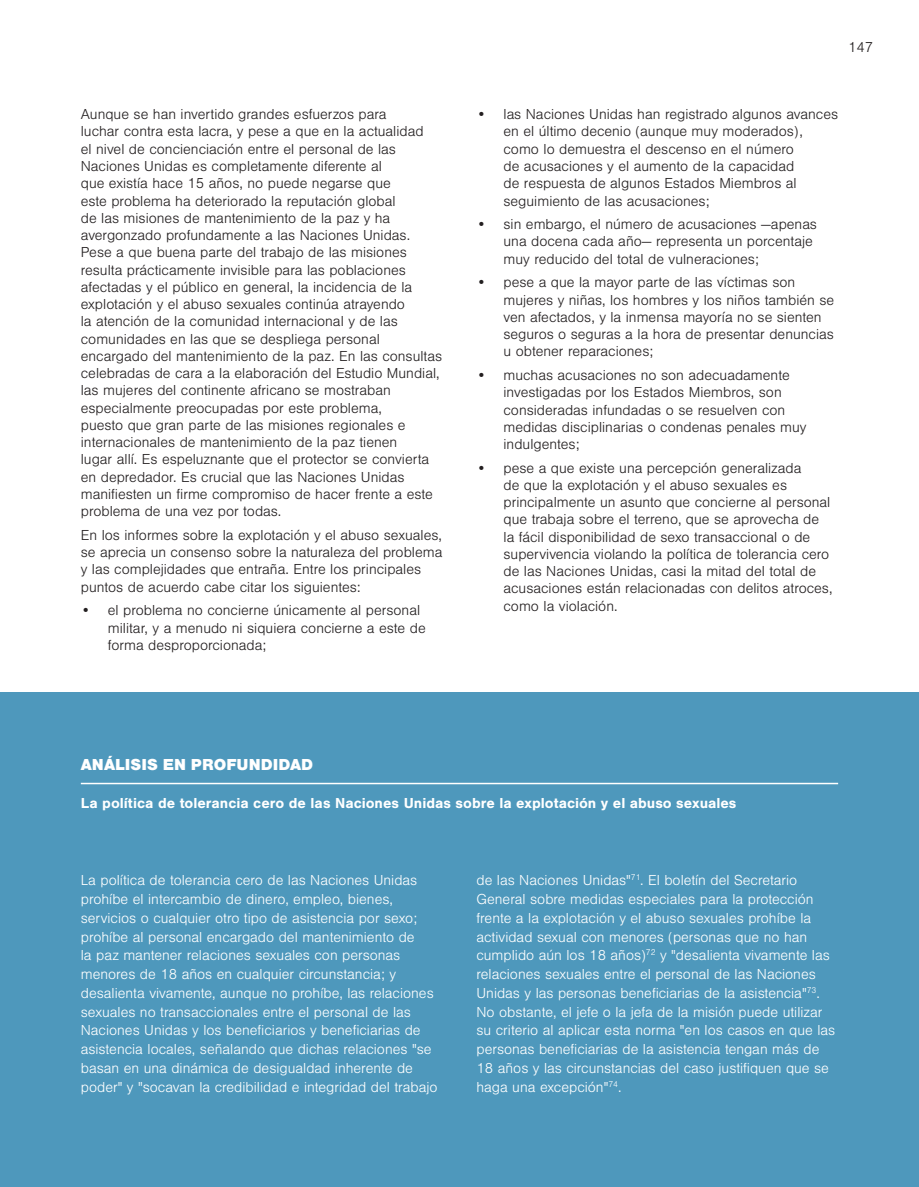
<style>
.page{position:relative;width:919px;height:1187px;background:#fff}
.page>*{position:absolute;margin:0;border:0;box-sizing:border-box;transform-origin:0 0}
.t1{font:900 16.5px "Nimbus San";color:#fff}
.t2{font:300 15px/17.2px "Nimbus San";color:#231f20}
.t3{font:300 15px/18.8px "Nimbus San";color:#fff}
.t4{font:700 15px "Nimbus San";color:#fff}
</style>
<div class="page">
<div style="left:0;top:692px;width:918px;height:494px;background:#4e98bc"></div>
<hr style="left:81px;top:782px;width:757px;height:2px;background:#fff">
<p class="t2" style="left:81px;top:106px;width:363px">Aunque se han invertido grandes esfuerzos para<br>luchar contra esta lacra, y pese a que en la actualidad<br>el nivel de concienciación entre el personal de las Naciones Unidas es completamente diferente al<br>que existía hace 15 años, no puede negarse que<br>este problema ha deteriorado la reputación global<br>de las misiones de mantenimiento de la paz y ha avergonzado profundamente a las Naciones Unidas.<br>Pese a que buena parte del trabajo de las misiones resulta prácticamente invisible para las poblaciones afectadas y el público en general, la incidencia de la explotación y el abuso sexuales continúa atrayendo<br>la atención de la comunidad internacional y de las comunidades en las que se despliega personal encargado del mantenimiento de la paz. En las consultas celebradas de cara a la elaboración del Estudio Mundial, las mujeres del continente africano se mostraban especialmente preocupadas por este problema,<br>puesto que gran parte de las misiones regionales e internacionales de mantenimiento de la paz tienen<br>lugar allí. Es espeluznante que el protector se convierta en depredador. Es crucial que las Naciones Unidas manifiesten un firme compromiso de hacer frente a este problema de una vez por todas.</p>
<p class="t2" style="left:81px;top:526px;width:363px">En los informes sobre la explotación y el abuso sexuales, se aprecia un consenso sobre la naturaleza del problema y las complejidades que entraña. Entre los principales puntos de acuerdo cabe citar los siguientes:</p>
<p class="t2" style="left:108px;top:602px;width:319px;text-indent:-27px">• el problema no concierne únicamente al personal militar, y a menudo ni siquiera concierne a este de forma desproporcionada;</p>
<p class="t2" style="left:848px;top:39px;width:27px">147</p>
<p class="t2" style="left:503px;top:106px;width:336px;text-indent:-27px">• las Naciones Unidas han registrado algunos avances en el último decenio (aunque muy moderados), como lo demuestra el descenso en el número<br>de acusaciones y el aumento de la capacidad<br>de respuesta de algunos Estados Miembros al seguimiento de las acusaciones;</p>
<p class="t2" style="left:503px;top:216px;width:315px;text-indent:-27px">• sin embargo, el número de acusaciones —apenas una docena cada año— representa un porcentaje muy reducido del total de vulneraciones;</p>
<p class="t2" style="left:503px;top:274px;width:332px;text-indent:-27px">• pese a que la mayor parte de las víctimas son mujeres y niñas, los hombres y los niños también se ven afectados, y la inmensa mayoría no se sienten seguros o seguras a la hora de presentar denuncias u obtener reparaciones;</p>
<p class="t2" style="left:503px;top:367px;width:304px;text-indent:-27px">• muchas acusaciones no son adecuadamente investigadas por los Estados Miembros, son consideradas infundadas o se resuelven con medidas disciplinarias o condenas penales muy indulgentes;</p>
<p class="t2" style="left:503px;top:459px;width:330px;text-indent:-27px">• pese a que existe una percepción generalizada<br>de que la explotación y el abuso sexuales es principalmente un asunto que concierne al personal que trabaja sobre el terreno, que se aprovecha de la fácil disponibilidad de sexo transaccional o de supervivencia violando la política de tolerancia cero de las Naciones Unidas, casi la mitad del total de acusaciones están relacionadas con delitos atroces, como la violación.</p>
<p class="t1" style="left:81px;top:755px;width:234px">ANÁLISIS EN PROFUNDIDAD</p>
<p class="t4" style="left:81px;top:795px;width:657px">La política de tolerancia cero de las Naciones Unidas sobre la explotación y el abuso sexuales</p>
<p class="t3" style="left:81px;top:871px;width:358px">La política de tolerancia cero de las Naciones Unidas prohíbe el intercambio de dinero, empleo, bienes, servicios o cualquier otro tipo de asistencia por sexo; prohíbe al personal encargado del mantenimiento de<br>la paz mantener relaciones sexuales con personas menores de 18 años en cualquier circunstancia; y desalienta vivamente, aunque no prohíbe, las relaciones sexuales no transaccionales entre el personal de las Naciones Unidas y los beneficiarios y beneficiarias de asistencia locales, señalando que dichas relaciones "se basan en una dinámica de desigualdad inherente de poder" y "socavan la credibilidad e integridad del trabajo</p>
<p class="t3" style="left:476px;top:871px;width:360px">de las Naciones Unidas"<sup>71</sup>. El boletín del Secretario General sobre medidas especiales para la protección frente a la explotación y el abuso sexuales prohíbe la actividad sexual con menores (personas que no han cumplido aún los 18 años)<sup>72</sup> y "desalienta vivamente las relaciones sexuales entre el personal de las Naciones Unidas y las personas beneficiarias de la asistencia"<sup>73</sup>.<br>No obstante, el jefe o la jefa de la misión puede utilizar su criterio al aplicar esta norma "en los casos en que las personas beneficiarias de la asistencia tengan más de 18 años y las circunstancias del caso justifiquen que se haga una excepción"<sup>74</sup>.</p>
</div>
